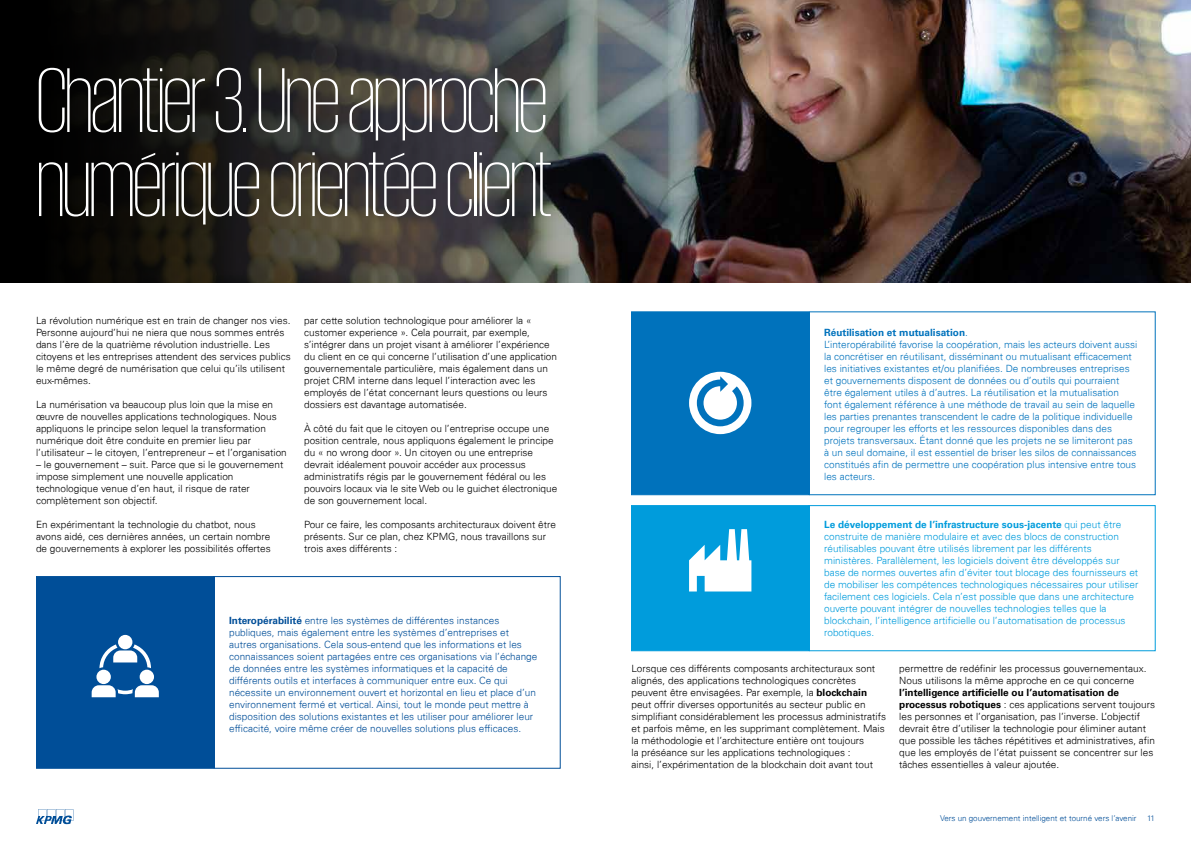
<style>
.page{position:relative;width:1191px;height:842px;background:#fff}
.page>*{position:absolute;margin:0;border:0;box-sizing:border-box;transform-origin:0 0}
.t1{font:200 94px/84px "KPMG";letter-spacing:-.03em;color:#fff}
.t2{font:300 10px/12px "Univers 45";color:#000}
.t3{font:300 10px/12px "Univers 45";color:#0072bc}
.t4{font:300 10px/12px "Univers 45";color:#004e98}
.t5{font:300 10px/12px "Univers 45";color:#009cdc}
.t6{font:700 10px "Univers 65";color:#009cdc}
.t7{font:700 10px "Univers 65";color:#000}
.t8{font:700 10px "Univers 65";color:#0072bc}
.t9{font:300 8px "Univers 45";color:#004e98}
.s1{font-family:"Univers 65";font-weight:700}
.s2{font-family:"Univers 45";font-weight:300}
</style>
<div class="page">
<img style="left:729px;top:0;width:462px;height:283px">
<svg style="left:0;top:0;width:729px;height:283px;background:#333331"></svg>
<div style="left:214px;top:576px;width:347px;height:193px;border:1px solid #004e98"></div>
<div style="left:809px;top:505px;width:346px;height:146px;border:1px solid #009cdc"></div>
<div style="left:36px;top:576px;width:178px;height:193px;background:#004e98;border:1px solid #004e98"></div>
<div style="left:631px;top:311px;width:178px;height:184px;background:#0072bc;border:1px solid #0072bc"></div>
<div style="left:631px;top:505px;width:178px;height:146px;background:#009cdc;border:1px solid #009cdc"></div>
<div style="left:118px;top:635px;width:14px;height:14px;background:#fff;border-radius:50%"></div>
<svg style="left:99px;top:644px;width:52px;height:24px"></svg>
<div style="left:140px;top:670px;width:14px;height:14px;background:#fff;border-radius:50%"></div>
<div style="left:96px;top:670px;width:15px;height:14px;background:#fff;border-radius:50%"></div>
<svg style="left:92px;top:685px;width:67px;height:12px"></svg>
<svg style="left:689px;top:372px;width:62px;height:62px"></svg>
<svg style="left:689px;top:529px;width:62px;height:62px"></svg>
<svg style="left:36px;top:809px;width:37px;height:15px"></svg>
<h1 class="t1" style="left:36px;top:56px;width:518px">Chantier 3. Une approche numérique orientée client</h1>
<p class="t2" style="left:36px;top:314px;width:256px">La révolution numérique est en train de changer nos vies.<br>Personne aujourd’hui ne niera que nous sommes entrés dans l’ère de la quatrième révolution industrielle. Les citoyens et les entreprises attendent des services publics le même degré de numérisation que celui qu’ils utilisent eux-mêmes.</p>
<p class="t2" style="left:36px;top:398px;width:252px">La numérisation va beaucoup plus loin que la mise en œuvre de nouvelles applications technologiques. Nous appliquons le principe selon lequel la transformation numérique doit être conduite en premier lieu par l’utilisateur – le citoyen, l’entrepreneur – et l’organisation</p>
<p class="t2" style="left:36px;top:458px;width:249px">– le gouvernement – suit. Parce que si le gouvernement impose simplement une nouvelle application technologique venue d’en haut, il risque de rater complètement son objectif.</p>
<p class="t2" style="left:36px;top:518px;width:236px">En expérimentant la technologie du chatbot, nous avons aidé, ces dernières années, un certain nombre de gouvernements à explorer les possibilités offertes</p>
<p class="t2" style="left:304px;top:314px;width:254px">par cette solution technologique pour améliorer la « customer experience ». Cela pourrait, par exemple, s’intégrer dans un projet visant à améliorer l’expérience du client en ce qui concerne l’utilisation d’une application gouvernementale particulière, mais également dans un projet CRM interne dans lequel l’interaction avec les employés de l’état concernant leurs questions ou leurs dossiers est davantage automatisée.</p>
<p class="t2" style="left:304px;top:422px;width:255px">À côté du fait que le citoyen ou l’entreprise occupe une position centrale, nous appliquons également le principe du « no wrong door ». Un citoyen ou une entreprise devrait idéalement pouvoir accéder aux processus administratifs régis par le gouvernement fédéral ou les pouvoirs locaux via le site Web ou le guichet électronique de son gouvernement local.</p>
<p class="t2" style="left:304px;top:518px;width:253px">Pour ce faire, les composants architecturaux doivent être présents. Sur ce plan, chez KPMG, nous travaillons sur trois axes différents :</p>
<p class="t4" style="left:229px;top:614px;width:310px"><span class="s1">Interopérabilité</span> entre les systèmes de différentes instances publiques, mais également entre les systèmes d’entreprises et autres organisations. Cela sous-entend que les informations et les connaissances soient partagées entre ces organisations via l’échange de données entre les systèmes informatiques et la capacité de différents outils et interfaces à communiquer entre eux. Ce qui nécessite un environnement ouvert et horizontal en lieu et place d’un environnement fermé et vertical. Ainsi, tout le monde peut mettre à disposition des solutions existantes et les utiliser pour améliorer leur efficacité, voire même créer de nouvelles solutions plus efficaces.</p>
<p class="t8" style="left:824px;top:327px;width:145px">Réutilisation et mutualisation<span class="s2">.</span></p>
<p class="t3" style="left:824px;top:338px;width:315px">L’interopérabilité favorise la coopération, mais les acteurs doivent aussi la concrétiser en réutilisant, disséminant ou mutualisant efficacement les initiatives existantes et/ou planifiées. De nombreuses entreprises et gouvernements disposent de données ou d’outils qui pourraient être également utiles à d’autres. La réutilisation et la mutualisation font également référence à une méthode de travail au sein de laquelle les parties prenantes transcendent le cadre de la politique individuelle pour regrouper les efforts et les ressources disponibles dans des projets transversaux. Étant donné que les projets ne se limiteront pas à un seul domaine, il est essentiel de briser les silos de connaissances constitués afin de permettre une coopération plus intensive entre tous les acteurs.</p>
<p class="t6" style="left:824px;top:519px;width:298px">Le développement de l’infrastructure sous-jacente <span class="s2">qui peut être</span></p>
<p class="t5" style="left:824px;top:530px;width:316px">construite de manière modulaire et avec des blocs de construction réutilisables pouvant être utilisés librement par les différents ministères. Parallèlement, les logiciels doivent être développés sur base de normes ouvertes afin d’éviter tout blocage des fournisseurs et de mobiliser les compétences technologiques nécessaires pour utiliser facilement ces logiciels. Cela n’est possible que dans une architecture ouverte pouvant intégrer de nouvelles technologies telles que la blockchain, l’intelligence artificielle ou l’automatisation de processus robotiques.</p>
<p class="t2" style="left:631px;top:662px;width:256px">Lorsque ces différents composants architecturaux sont alignés, des applications technologiques concrètes peuvent être envisagées. Par exemple, la <span class="s1">blockchain </span>peut offrir diverses opportunités au secteur public en simplifiant considérablement les processus administratifs et parfois même, en les supprimant complètement. Mais la méthodologie et l’architecture entière ont toujours<br>la préséance sur les applications technologiques :<br>ainsi, l’expérimentation de la blockchain doit avant tout</p>
<p class="t2" style="left:899px;top:662px;width:249px">permettre de redéfinir les processus gouvernementaux.<br>Nous utilisons la même approche en ce qui concerne</p>
<p class="t7" style="left:899px;top:687px;width:221px">l’intelligence artificielle ou l’automatisation de</p>
<p class="t2" style="left:899px;top:698px;width:257px"><span class="s1">processus robotiques</span> : ces applications servent toujours les personnes et l’organisation, pas l’inverse. L’objectif devrait être d’utiliser la technologie pour éliminer autant que possible les tâches répétitives et administratives, afin que les employés de l’état puissent se concentrer sur les tâches essentielles à valeur ajoutée.</p>
<p class="t9" style="left:940px;top:813px;width:198px">Vers un gouvernement intelligent et tourné vers l’avenir</p>
<p class="t9" style="left:1147px;top:813px;width:9px">11</p>
</div>
